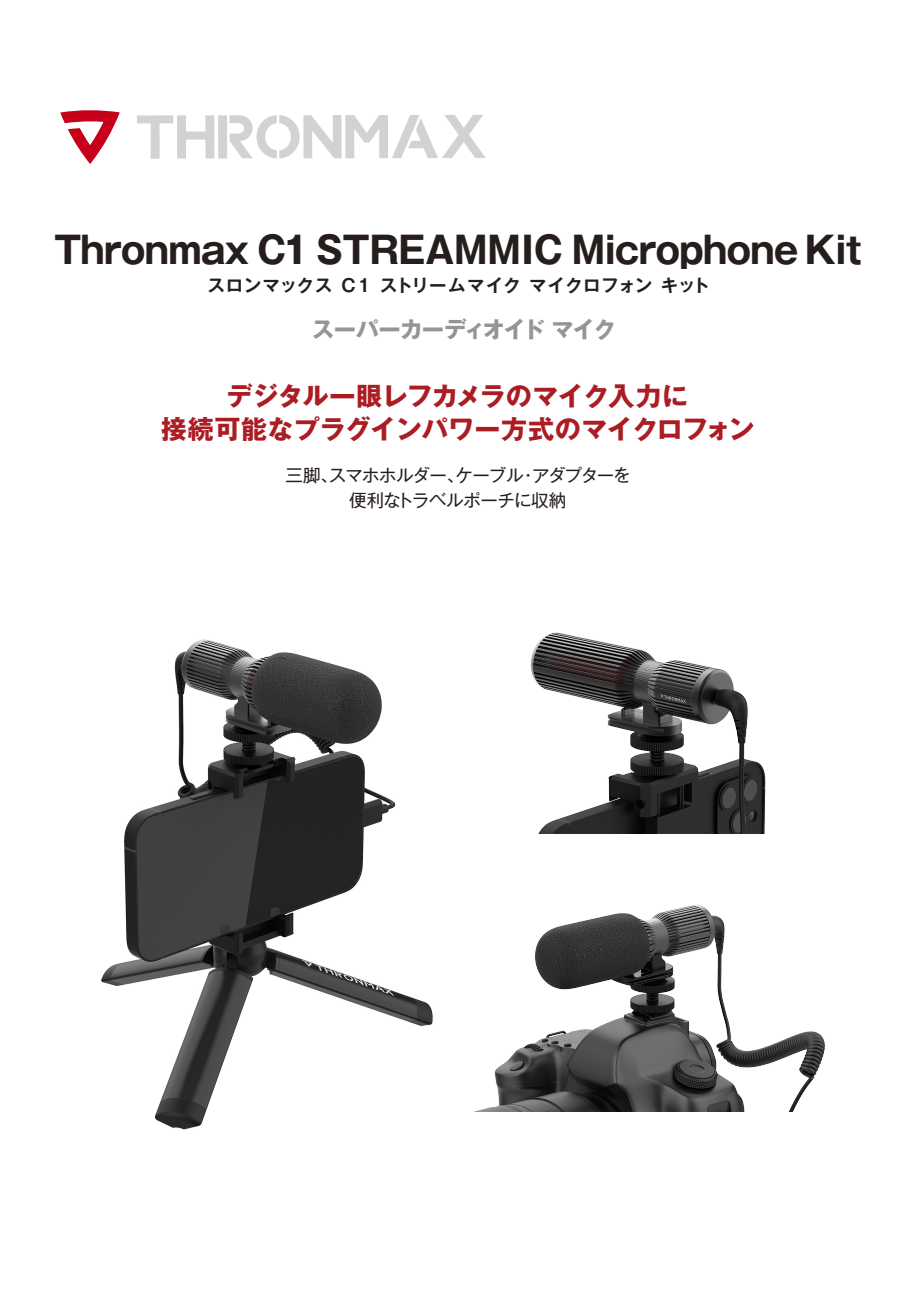
<style>
.page{position:relative;width:919px;height:1289px;background:#fff}
.page>*{position:absolute;margin:0;border:0;box-sizing:border-box;transform-origin:0 0}
.t1{font:700 37.2px "Gothic MB101 Pro";letter-spacing:-.015em;color:#251e1c;scale:.95 1}
.t2{font:700 26.1px/33.6px "Gothic MB101 Pro";letter-spacing:-.005em;color:#ab1c23;text-align:center}
.t3{font:700 22.65px "Gothic MB101 Pro";letter-spacing:-.035em;color:#959595}
.t4{font:17.55px/24.8px "Gothic MB101 Pro";letter-spacing:-.035em;color:#251e1c;text-align:center}
.t5{font:700 17.55px "Gothic MB101 Pro De";letter-spacing:.015em;color:#251e1c}
</style>
<div class="page">
<svg style="left:60px;top:110px;width:60px;height:54px"></svg>
<svg style="left:229px;top:115px;width:257px;height:43px"></svg>
<div style="left:218px;top:115px;width:9px;height:43px;background:#d2d2d3"></div>
<svg style="left:137px;top:115px;width:77px;height:44px"></svg>
<img style="left:101px;top:639px;width:582px;height:491px">
<img style="left:472px;top:890px;width:353px;height:220px">
<img style="left:476px;top:632px;width:290px;height:201px">
<h1 class="t1" style="left:54px;top:218px;width:851px">Thronmax C1 STREAMMIC Microphone Kit</h1>
<p class="t5" style="left:207px;top:270px;width:504px">スロンマックス C1 ストリームマイク マイクロフォン キット</p>
<p class="t3" style="left:312px;top:310px;width:305px">スーパーカーディオイド マイク</p>
<p class="t2" style="left:161px;top:375px;width:595px">デジタル一眼レフカメラのマイク入力に<br>接続可能なプラグインパワー方式のマイクロフォン</p>
<p class="t4" style="left:285px;top:460px;width:346px">三脚、スマホホルダー、ケーブル・アダプターを便利なトラベルポーチに収納</p>
</div>
